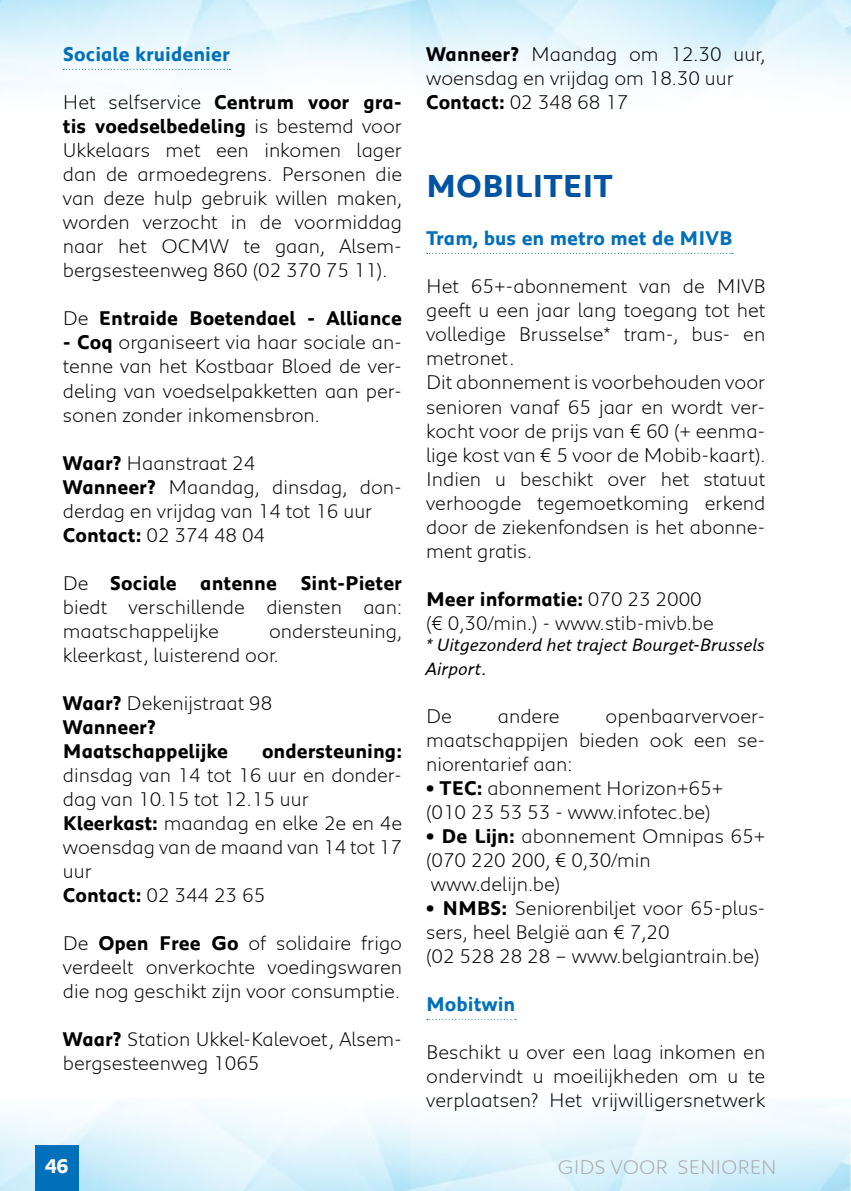
<style>
.page{position:relative;width:851px;height:1191px;background:#fff}
.page>*{position:absolute;margin:0;border:0;box-sizing:border-box;transform-origin:0 0}
.t1{font:700 32px "Peugeot";color:#0054a2}
.t2{font:300 20px/24px "Peugeot";color:#000}
.t3{font:700 20px/24px "Peugeot";color:#000}
.t4{font:700 20px "Peugeot";color:#0070bb}
.t5{font:300 20px "Peugeot";color:#a7a9ac}
.t6{font:700 20px "Peugeot";color:#fff}
.t7{font:italic 18px/24px "Peugeot";color:#000}
.s1{font-weight:700}
.s2{font-weight:300}
</style>
<div class="page">
<div style="left:35px;top:1145px;width:44px;height:46px;background:#0070bb"></div>
<svg style="left:63px;top:69px;width:167px;height:1px"></svg>
<svg style="left:426px;top:253px;width:306px;height:1px"></svg>
<svg style="left:426px;top:1018px;width:90px;height:1px"></svg>
<p class="t4" style="left:63px;top:43px;width:168px">Sociale kruidenier</p>
<p class="t2" style="left:63px;top:91px;width:341px;text-align:justify">Het selfservice <span class="s1">Centrum voor gra&shy;tis voedselbedeling</span> is bestemd voor Ukkelaars met een inkomen lager dan de armoedegrens. Personen die van deze hulp gebruik willen maken, worden verzocht in de voormiddag naar het OCMW te gaan, Alsem&shy;bergsesteenweg 860 (02 370 75 11).</p>
<p class="t3" style="left:63px;top:307px;width:341px"><span class="s2">De</span> Entraide Boetendael - Alliance</p>
<p class="t2" style="left:63px;top:331px;width:341px;text-align:justify"><span class="s1">- Coq</span> organiseert via haar sociale an&shy;tenne van het Kostbaar Bloed de ver&shy;deling van voedselpakketten aan per&shy;sonen zonder inkomensbron.</p>
<p class="t2" style="left:63px;top:451px;width:341px"><span class="s1">Waar?</span> Haanstraat 24<br><span class="s1">Wanneer?</span> Maandag, dinsdag, don&shy;derdag en vrijdag van 14 tot 16 uur<br><span class="s1">Contact:</span> 02 374 48 04</p>
<p class="t2" style="left:63px;top:571px;width:341px;text-align:justify">De <span class="s1">Sociale antenne Sint-Pieter </span>biedt verschillende diensten aan: maatschappelijke</p>
<p class="t2" style="left:63px;top:619px;width:341px;text-indent:206px">ondersteuning, kleerkast, luisterend oor.</p>
<p class="t3" style="left:63px;top:691px;width:211px">Waar? <span class="s2">Dekenijstraat 98<br></span>Wanneer?<br>Maatschappelijke</p>
<p class="t3" style="left:262px;top:739px;width:142px">ondersteuning:</p>
<p class="t2" style="left:63px;top:763px;width:341px">dinsdag van 14 tot 16 uur en donder&shy;dag van 10.15 tot 12.15 uur<br><span class="s1">Kleerkast:</span> maandag en elke 2e en 4e woensdag van de maand van 14 tot 17 uur<br><span class="s1">Contact:</span> 02 344 23 65</p>
<p class="t2" style="left:63px;top:931px;width:341px;text-align:justify">De <span class="s1">Open Free Go</span> of solidaire frigo verdeelt onverkochte voedingswaren die nog geschikt zijn voor consumptie.</p>
<p class="t2" style="left:63px;top:1027px;width:341px"><span class="s1">Waar?</span> Station Ukkel-Kalevoet, Alsem&shy;bergsesteenweg 1065</p>
<p class="t2" style="left:426px;top:43px;width:341px"><span class="s1">Wanneer?</span> Maandag om 12.30 uur, woensdag en vrijdag om 18.30 uur<br><span class="s1">Contact:</span> 02 348 68 17</p>
<h1 class="t1" style="left:426px;top:168px;width:188px">MOBILITEIT</h1>
<p class="t4" style="left:426px;top:227px;width:308px">Tram, bus en metro met de MIVB</p>
<p class="t2" style="left:426px;top:275px;width:341px">Het 65+-abonnement van de MIVB geeft u een jaar lang toegang tot het volledige Brusselse* tram-, bus- en metronet.<br>Dit abonnement is voorbehouden voor senioren vanaf 65 jaar en wordt ver&shy;kocht voor de prijs van € 60 (+ eenma&shy;lige kost van € 5 voor de Mobib-kaart).<br>Indien u beschikt over het statuut verhoogde tegemoetkoming erkend door de ziekenfondsen is het abonne&shy;ment gratis.</p>
<p class="t2" style="left:426px;top:587px;width:289px"><span class="s1">Meer informatie:</span> 070 23 2000 (€ 0,30/min.) - www.stib-mivb.be</p>
<p class="t7" style="left:426px;top:633px;width:341px">* Uitgezonderd het traject Bourget-Brussels<br>Airport.</p>
<p class="t2" style="left:426px;top:704px;width:27px">De</p>
<p class="t2" style="left:497px;top:704px;width:63px">andere</p>
<p class="t2" style="left:426px;top:704px;width:341px;text-align:justify;text-indent:179px">openbaarvervoer&shy;maatschappijen bieden ook een se&shy;niorentarief aan:</p>
<p class="t2" style="left:426px;top:776px;width:299px"><span class="s1">• TEC:</span> abonnement Horizon+65+ (010 23 53 53 - www.infotec.be)</p>
<p class="t2" style="left:426px;top:824px;width:341px"><span class="s1">• De Lijn:</span> abonnement Omnipas 65+ (070 220 200, € 0,30/min www.delijn.be)</p>
<p class="t2" style="left:426px;top:896px;width:341px"><span class="s1">• NMBS:</span> Seniorenbiljet voor 65-plus&shy;sers, heel België aan € 7,20<br>(02 528 28 28 – www.belgiantrain.be)</p>
<p class="t4" style="left:426px;top:993px;width:91px">Mobitwin</p>
<p class="t2" style="left:426px;top:1040px;width:341px;text-align:justify">Beschikt u over een laag inkomen en ondervindt u moeilijkheden om u te verplaatsen? Het vrijwilligersnetwerk</p>
<p class="t6" style="left:45px;top:1155px;width:25px">46</p>
<p class="t5" style="left:558px;top:1155px;width:220px">GIDS VOOR SENIOREN</p>
</div>
